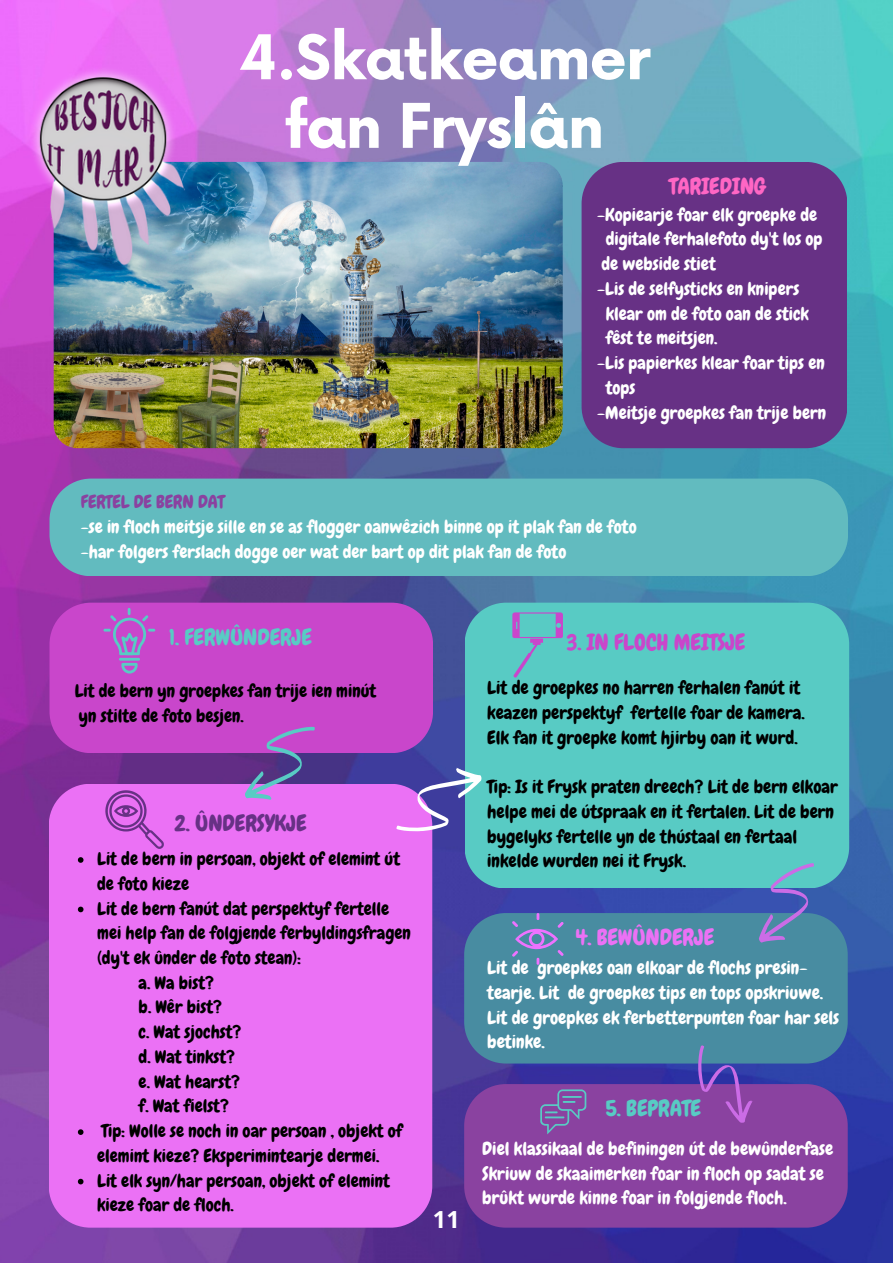
<style>
.page{position:relative;width:893px;height:1264px;background:#fff}
.page>*{position:absolute;margin:0;border:0;box-sizing:border-box;transform-origin:0 0}
.t1{font:700 60px "Now";letter-spacing:-.02em;color:#fff}
.t2{font:700 23.55px "Open Sans";color:#fff}
.t3{font:22.5px "Chewy";color:#58cbc4}
.t4{font:22.5px "Chewy";color:#c946cb}
.t5{font:22.5px "Chewy";color:#673185}
.t6{font:22.5px "Chewy";color:#eb71f5}
.t7{font:22.5px "Chewy";color:#ff66c4}
.t8{font:18.3px/24.8px "Chewy";color:#000}
.t9{font:18.3px/24.8px "Chewy";color:#fff}
.t10{font:18px/24.8px "Chewy";color:#000}
.t11{font:18px "Chewy";color:#fff}
.t12{font:18px "Chewy";color:#8a42a0}
</style>
<div class="page">
<img style="left:0;top:0;width:892px;height:1262px">
<img style="left:54px;top:162px;width:508px;height:286px;border-radius:24px">
<img style="left:0;top:42px;width:217px;height:228px">
<div style="left:49px;top:783px;width:383px;height:444px;background:#eb71f5"></div>
<svg style="left:105px;top:790px;width:59px;height:58px;background:#cb61da"></svg>
<div style="left:464px;top:602px;width:385px;height:286px;background:#58cbc4"></div>
<svg style="left:78px;top:857px;width:5px;height:5px"></svg>
<svg style="left:78px;top:906px;width:5px;height:6px"></svg>
<svg style="left:78px;top:1129px;width:5px;height:5px"></svg>
<svg style="left:78px;top:1178px;width:5px;height:6px"></svg>
<div style="left:464px;top:913px;width:383px;height:150px;background:#488ca1"></div>
<div style="left:464px;top:1084px;width:383px;height:143px;background:#8a42a0"></div>
<svg style="left:678px;top:1043px;width:89px;height:81px;background:#6a55a7"></svg>
<svg style="left:512px;top:913px;width:51px;height:51px;background:#6587b1"></svg>
<svg style="left:540px;top:1089px;width:46px;height:45px;background:#7f5da7"></svg>
<svg style="left:758px;top:855px;width:57px;height:94px;background:#5a8fb8"></svg>
<svg style="left:394px;top:752px;width:89px;height:101px;background:#7b74c1"></svg>
<svg style="left:581px;top:162px;width:266px;height:286px;background:#663787"></svg>
<div style="left:49px;top:478px;width:798px;height:98px;background:#62bbbf"></div>
<div style="left:49px;top:602px;width:384px;height:151px;background:#c946cb"></div>
<svg style="left:243px;top:712px;width:74px;height:100px;background:#a458c0"></svg>
<hr style="left:119px;top:658px;width:21px;height:2px;background:#58cbc4">
<svg style="left:121px;top:663px;width:17px;height:10px"></svg>
<svg style="left:103px;top:608px;width:52px;height:47px;background:#b062c9"></svg>
<svg style="left:512px;top:612px;width:51px;height:65px;background:#6cb2c5"></svg>
<p class="t1" style="left:239px;top:25px;width:413px">4.Skatkeamer</p>
<p class="t1" style="left:285px;top:94px;width:321px">fan Fryslân</p>
<p class="t7" style="left:669px;top:171px;width:98px">TARIEDING</p>
<p class="t11" style="left:597px;top:203px;width:221px">-Kopiearje foar elk groepke de</p>
<p class="t11" style="left:605px;top:228px;width:218px">digitale ferhalefoto dy't los op</p>
<p class="t11" style="left:601px;top:252px;width:116px">de webside stiet</p>
<p class="t11" style="left:597px;top:277px;width:203px">-Lis de selfysticks en knipers</p>
<p class="t11" style="left:605px;top:302px;width:205px">klear om de foto oan de stick</p>
<p class="t11" style="left:605px;top:327px;width:113px">fêst te meitsjen.</p>
<p class="t11" style="left:597px;top:351px;width:229px">-Lis papierkes klear foar tips en</p>
<p class="t11" style="left:605px;top:376px;width:31px">tops</p>
<p class="t11" style="left:597px;top:401px;width:230px">-Meitsje groepkes fan trije bern</p>
<p class="t12" style="left:81px;top:490px;width:145px">FERTEL DE BERN DAT</p>
<p class="t11" style="left:81px;top:515px;width:557px">-se in floch meitsje sille en se as flogger oanwêzich binne op it plak fan de foto</p>
<p class="t11" style="left:81px;top:540px;width:487px">-har folgers ferslach dogge oer wat der bart op dit plak fan de foto</p>
<p class="t3" style="left:169px;top:623px;width:144px">1. FERWÛNDERJE</p>
<p class="t4" style="left:566px;top:628px;width:180px">3. IN FLOCH MEITSJE</p>
<p class="t10" style="left:75px;top:678px;width:303px">Lit de bern yn groepkes fan trije ien minút</p>
<p class="t10" style="left:79px;top:703px;width:166px">yn stilte de foto besjen.</p>
<p class="t5" style="left:174px;top:808px;width:134px">2. ÛNDERSYKJE</p>
<p class="t8" style="left:487px;top:675px;width:319px">Lit de groepkes no harren ferhalen fanút it keazen perspektyf fertelle foar de kamera.</p>
<p class="t8" style="left:487px;top:725px;width:312px">Elk fan it groepke komt hjirby oan it wurd.</p>
<p class="t8" style="left:487px;top:774px;width:352px">Tip: Is it Frysk praten dreech? Lit de bern elkoar helpe mei de útspraak en it fertalen. Lit de bern bygelyks fertelle yn de thústaal en fertaal</p>
<p class="t10" style="left:97px;top:846px;width:304px">Lit de bern in persoan, objekt of elemint út</p>
<p class="t8" style="left:487px;top:848px;width:200px">inkelde wurden nei it Frysk.</p>
<p class="t10" style="left:97px;top:871px;width:93px">de foto kieze</p>
<p class="t10" style="left:97px;top:896px;width:315px">Lit de bern fanút dat perspektyf fertelle mei help fan de folgjende ferbyldingsfragen (dy't ek ûnder de foto stean):</p>
<p class="t6" style="left:575px;top:922px;width:140px">4. BEWÛNDERJE</p>
<p class="t9" style="left:487px;top:955px;width:353px">Lit de groepkes oan elkoar de flochs presin&shy;tearje. Lit de groepkes tips en tops opskriuwe.<br>Lit de groepkes ek ferbetterpunten foar har sels betinke.</p>
<p class="t10" style="left:139px;top:970px;width:77px">a. Wa bist?</p>
<p class="t10" style="left:139px;top:995px;width:85px">b. Wêr bist?</p>
<p class="t10" style="left:139px;top:1019px;width:104px">c. Wat sjochst?</p>
<p class="t10" style="left:139px;top:1044px;width:98px">d. Wat tinkst?</p>
<p class="t10" style="left:139px;top:1069px;width:103px">e. Wat hearst?</p>
<p class="t10" style="left:139px;top:1093px;width:92px">f. Wat fielst?</p>
<p class="t3" style="left:605px;top:1094px;width:97px">5. BEPRATE</p>
<p class="t10" style="left:97px;top:1118px;width:307px">Tip: Wolle se noch in oar persoan , objekt of elemint kieze? Eksperimintearje dermei.</p>
<p class="t10" style="left:97px;top:1168px;width:294px">Lit elk syn/har persoan, objekt of elemint kieze foar de floch.</p>
<p class="t2" style="left:433px;top:1202px;width:28px">11</p>
<p class="t9" style="left:482px;top:1136px;width:352px">Diel klassikaal de befiningen út de bewûnderfase</p>
<p class="t9" style="left:482px;top:1160px;width:343px">Skriuw de skaaimerken foar in floch op sadat se brûkt wurde kinne foar in folgjende floch.</p>
</div>
